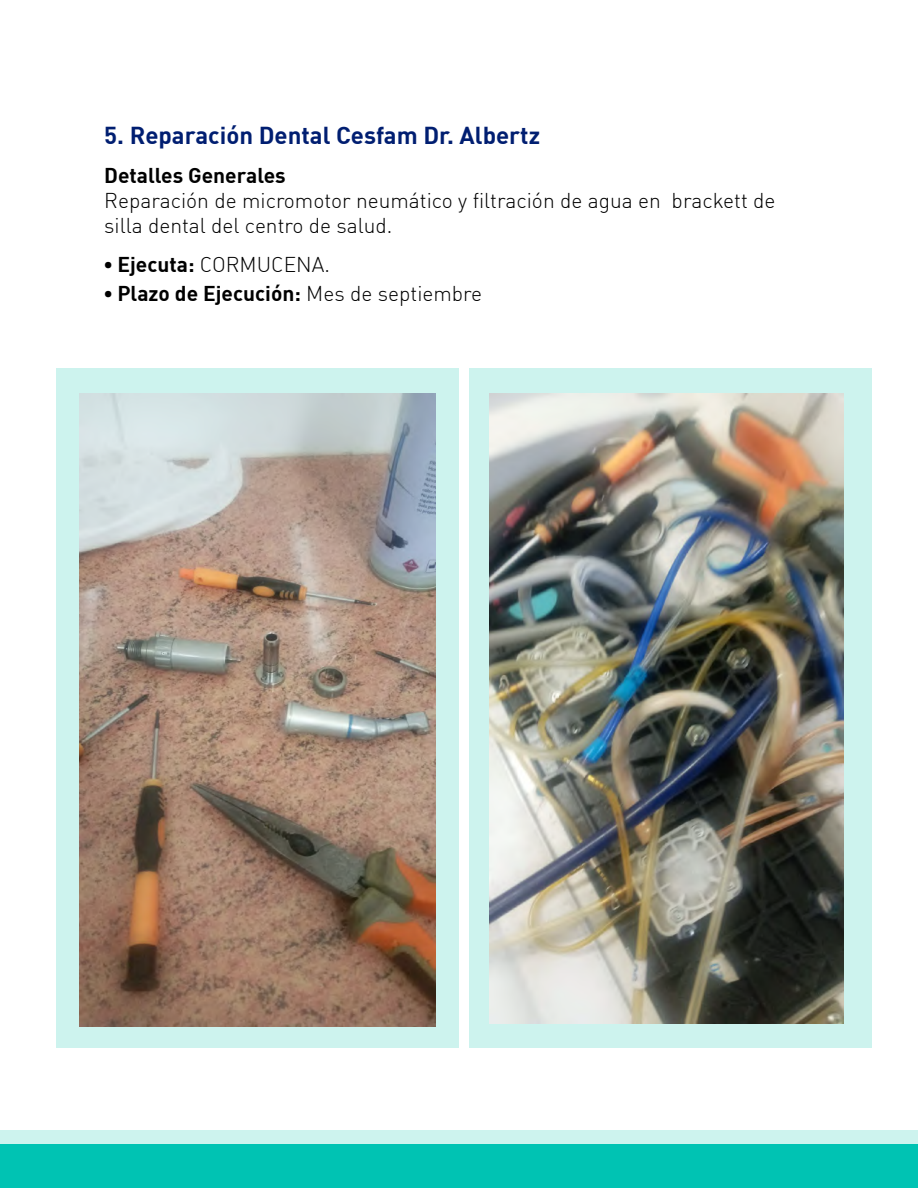
<style>
.page{position:relative;width:918px;height:1188px;background:#fff}
.page>*{position:absolute;margin:0;border:0;box-sizing:border-box;transform-origin:0 0}
.t1{font:700 24px "DIN";color:#001e71}
.t2{font:21px/25.2px "DIN Light Alternate";color:#000}
.t3{font:700 21px "DIN";color:#000}
.s1{font-family:"Montserrat";font-weight:900;font-size:24px}
.s2{font-family:"DIN";font-weight:700}
.s3{font-family:"DIN Light Alternate";font-weight:400}
</style>
<div class="page">
<div style="left:0;top:1130px;width:918px;height:50px;background:#cdf3ee"></div>
<div style="left:0;top:1144px;width:918px;height:44px;background:#00c3b3"></div>
<div style="left:469px;top:369px;width:402px;height:679px;background:#cdf3ee"></div>
<div style="left:57px;top:369px;width:402px;height:679px;background:#cdf3ee"></div>
<img style="left:79px;top:394px;width:356px;height:633px">
<img style="left:489px;top:394px;width:355px;height:630px">
<p class="t1" style="left:104px;top:119px;width:437px">5. Reparación Dental Cesfam Dr. Albertz</p>
<p class="t3" style="left:104px;top:161px;width:183px">Detalles Generales</p>
<p class="t2" style="left:104px;top:188px;width:673px">Reparación de micromotor neumático y filtración de agua en brackett de silla dental del centro de salud.</p>
<p class="t2" style="left:104px;top:252px;width:227px"><span class="s1">·</span> <span class="s2">Ejecuta:</span> CORMUCENA.</p>
<p class="t3" style="left:104px;top:280px;width:379px"><span class="s1">·</span> Plazo de Ejecución: <span class="s3">Mes de septiembre</span></p>
</div>
